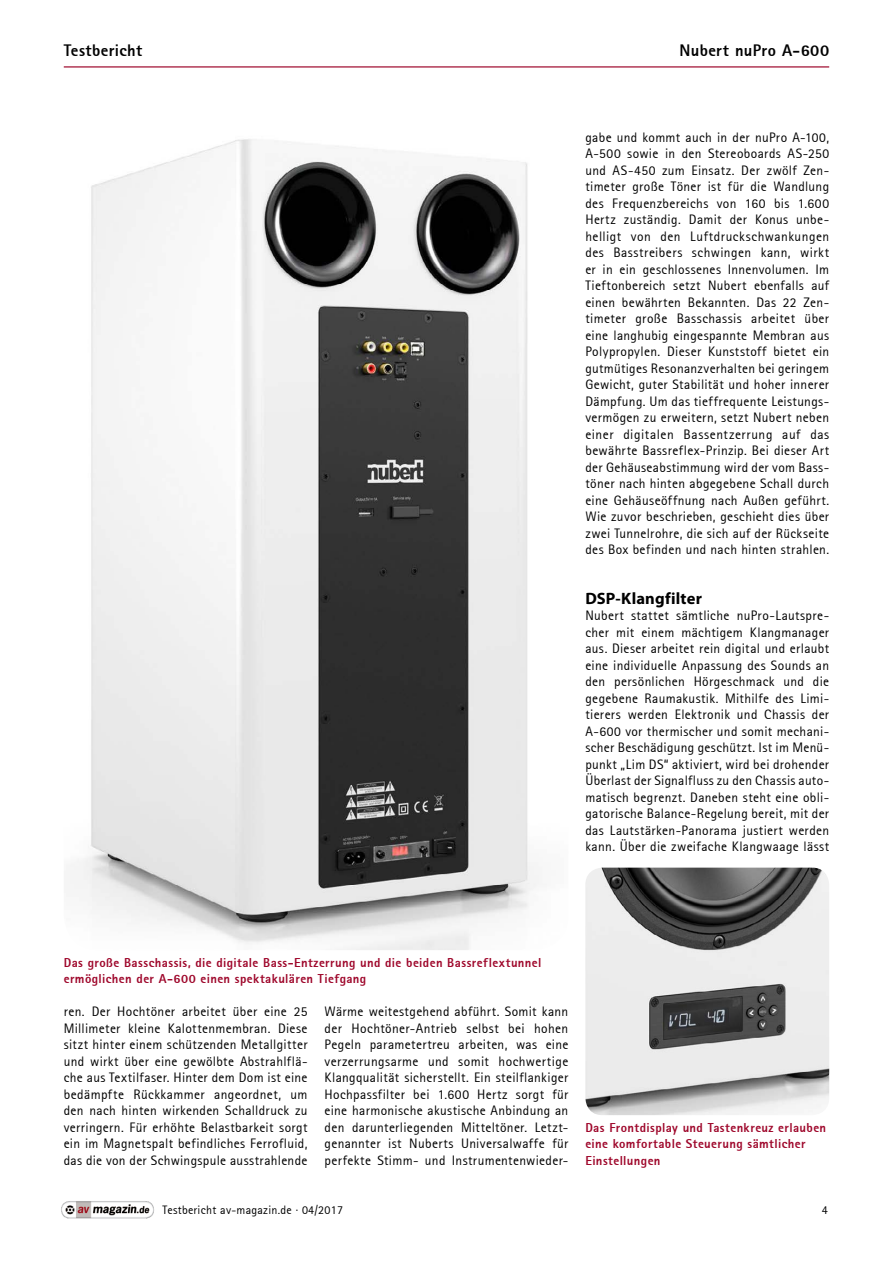
<style>
.page{position:relative;width:893px;height:1263px;background:#fff}
.page>*{position:absolute;margin:0;border:0;box-sizing:border-box;transform-origin:0 0}
.Sky_x{font:800 16.5px "Rotis Sans Serif";letter-spacing:.025em;color:#000}
.Subheads_x{font:700 16.5px "Myriad Pro";letter-spacing:.01em;color:#000}
.Brot_ohne_Einzug_x{font:13.5px/16.5px "Rotis Sans Serif";letter-spacing:.025em;color:#000;text-align:justify}
.BUs_x{font:800 12.75px/16.5px "Rotis Sans Serif";letter-spacing:.03em;color:#9e062a}
._8pt_x{font:12px "Rotis Sans Serif";letter-spacing:.02em;color:#000}
</style>
<div class="page">
<hr style="left:64px;top:66px;width:765px;height:2px;background:#9e062a">
<img style="left:61px;top:1201px;width:93px;height:18px">
<img style="left:585px;top:868px;width:244px;height:247px">
<img style="left:70px;top:139px;width:469px;height:811px">
<p class="Sky_x" style="left:64px;top:40px;width:80px">Testbericht</p>
<p class="Sky_x" style="left:679px;top:40px;width:151px">Nubert nuPro A-600</p>
<p class="Brot_ohne_Einzug_x" style="left:585px;top:129px;width:245px">gabe und kommt auch in der nuPro A-100, A-500 sowie in den Stereoboards AS-250 und AS-450 zum Einsatz. Der zwölf Zen&shy;timeter große Töner ist für die Wandlung des Frequenzbereichs von 160 bis 1.600<br>Hertz zuständig. Damit der Konus unbe&shy;helligt von den Luftdruckschwankungen des Basstreibers schwingen kann, wirkt er in ein geschlossenes Innenvolumen. Im Tieftonbereich setzt Nubert ebenfalls auf einen bewährten Bekannten. Das 22 Zen&shy;timeter große Basschassis arbeitet über eine langhubig eingespannte Membran aus Polypropylen. Dieser Kunststoff bietet ein gutmütiges Resonanzverhalten bei geringem Gewicht, guter Stabilität und hoher innerer Dämpfung. Um das tieffrequente Leistungs&shy;vermögen zu erweitern, setzt Nubert neben einer digitalen Bassentzerrung auf das bewährte Bassreflex-Prinzip. Bei dieser Art der Gehäuseabstimmung wird der vom Bass&shy;töner nach hinten abgegebene Schall durch eine Gehäuseöffnung nach Außen geführt.<br>Wie zuvor beschrieben, geschieht dies über zwei Tunnelrohre, die sich auf der Rückseite des Box befinden und nach hinten strahlen.</p>
<p class="Subheads_x" style="left:585px;top:589px;width:118px">DSP-Klangfilter</p>
<p class="Brot_ohne_Einzug_x" style="left:585px;top:607px;width:245px">Nubert stattet sämtliche nuPro-Lautspre&shy;cher mit einem mächtigem Klangmanager aus. Dieser arbeitet rein digital und erlaubt eine individuelle Anpassung des Sounds an den persönlichen Hörgeschmack und die gegebene Raumakustik. Mithilfe des Limi&shy;tierers werden Elektronik und Chassis der A-600 vor thermischer und somit mechani&shy;scher Beschädigung geschützt. Ist im Menü&shy;punkt „Lim DS“ aktiviert, wird bei drohender Überlast der Signalfluss zu den Chassis auto&shy;matisch begrenzt. Daneben steht eine obli&shy;gatorische Balance-Regelung bereit, mit der das Lautstärken-Panorama justiert werden kann. Über die zweifache Klangwaage lässt</p>
<p class="BUs_x" style="left:64px;top:954px;width:479px">Das große Basschassis, die digitale Bass-Entzerrung und die beiden Bassreflextunnel ermöglichen der A-600 einen spektakulären Tiefgang</p>
<p class="Brot_ohne_Einzug_x" style="left:64px;top:1003px;width:245px">ren. Der Hochtöner arbeitet über eine 25<br>Millimeter kleine Kalottenmembran. Diese sitzt hinter einem schützenden Metallgitter und wirkt über eine gewölbte Abstrahlflä&shy;che aus Textilfaser. Hinter dem Dom ist eine bedämpfte Rückkammer angeordnet, um den nach hinten wirkenden Schalldruck zu verringern. Für erhöhte Belastbarkeit sorgt ein im Magnetspalt befindliches Ferrofluid, das die von der Schwingspule ausstrahlende</p>
<p class="Brot_ohne_Einzug_x" style="left:325px;top:1003px;width:245px">Wärme weitestgehend abführt. Somit kann der Hochtöner-Antrieb selbst bei hohen Pegeln parametertreu arbeiten, was eine verzerrungsarme und somit hochwertige Klangqualität sicherstellt. Ein steilflankiger Hochpassfilter bei 1.600 Hertz sorgt für eine harmonische akustische Anbindung an den darunterliegenden Mitteltöner. Letzt&shy;genannter ist Nuberts Universalwaffe für perfekte Stimm- und Instrumentenwieder-</p>
<p class="_8pt_x" style="left:162px;top:1203px;width:182px">Testbericht av-magazin.de · 04/2017</p>
<p class="BUs_x" style="left:585px;top:1119px;width:242px">Das Frontdisplay und Tastenkreuz erlauben eine komfortable Steuerung sämtlicher<br>Einstellungen</p>
<p class="_8pt_x" style="left:822px;top:1203px;width:7px">4</p>
</div>
